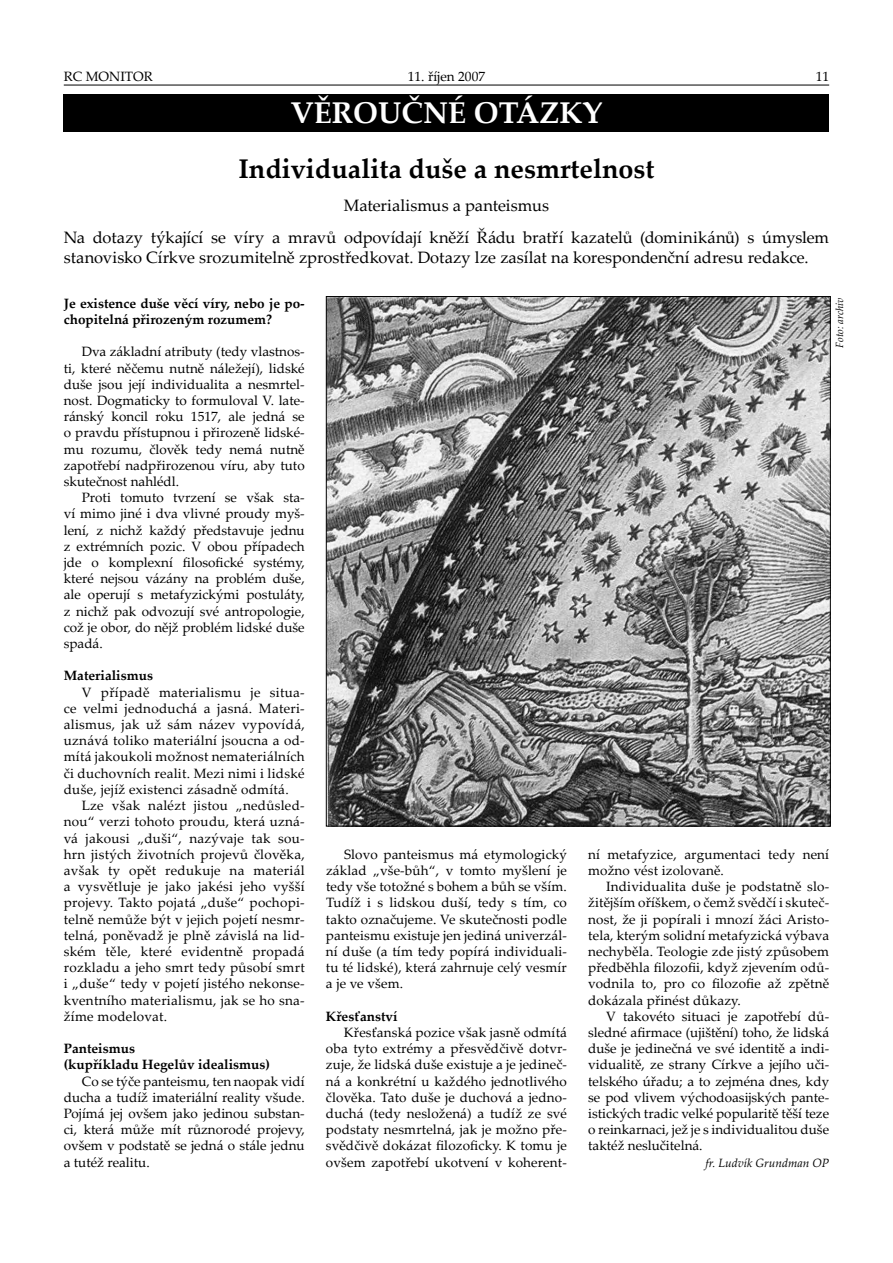
<style>
.page{position:relative;width:893px;height:1263px;background:#fff}
.page>*{position:absolute;margin:0;border:0;box-sizing:border-box;transform-origin:0 0}
.t1{font:700 30px "Palatino Linotype";color:#fff}
.t2{font:700 27px "Palatino Linotype";color:#000}
.t3{font:16.5px/32.4px "Palatino Linotype";color:#000;text-align:center}
.t4{font:13.5px/16.2px "Palatino Linotype";letter-spacing:.01em;color:#000;text-align:justify}
.t5{font:700 13.5px/16.2px "Palatino Linotype";color:#000}
.t6{font:italic 12px "Palatino Linotype";color:#000}
.t7{font:italic 10.5px "Palatino Linotype";color:#000}
</style>
<div class="page">
<hr style="left:64px;top:85px;width:765px;height:1px;background:#000">
<img style="left:328px;top:298px;width:501px;height:526px">
<div style="left:64px;top:94px;width:765px;height:37px;background:#000"></div>
<p class="t4" style="left:64px;top:68px;width:91px">RC MONITOR</p>
<p class="t4" style="left:408px;top:68px;width:79px">11. říjen 2007</p>
<p class="t4" style="left:816px;top:68px;width:15px">11</p>
<h1 class="t1" style="left:290px;top:92px;width:314px">VĚROUČNÉ OTÁZKY</h1>
<h2 class="t2" style="left:238px;top:150px;width:418px">Individualita duše a nesmrtelnost</h2>
<p class="t3" style="left:64px;top:188px;width:767px">Materialismus a panteismus<br>Na dotazy týkající se víry a mravů odpovídají kněží Řádu bratří kazatelů (dominikánů) s úmyslem</p>
<p class="t3" style="left:64px;top:240px;width:746px">stanovisko Církve srozumitelně zprostředkovat. Dotazy lze zasílat na korespondenční adresu redakce.</p>
<p class="t5" style="left:64px;top:295px;width:242px">Je existence duše věcí víry, nebo je po&shy;chopitelná přirozeným rozumem?</p>
<p class="t4" style="left:64px;top:343px;width:242px;text-indent:18px">Dva základní atributy (tedy vlastnos&shy;ti, které něčemu nutně náležejí), lidské duše jsou její individualita a nesmrtel&shy;nost. Dogmaticky to formuloval V. late&shy;ránský koncil roku 1517, ale jedná se o pravdu přístupnou i přirozeně lidské&shy;mu rozumu, člověk tedy nemá nutně zapotřebí nadpřirozenou víru, aby tuto skutečnost nahlédl.</p>
<p class="t4" style="left:64px;top:489px;width:242px;text-indent:18px">Proti tomuto tvrzení se však sta&shy;ví mimo jiné i dva vlivné proudy myš&shy;lení, z nichž každý představuje jednu z extrémních pozic. V obou případech jde o komplexní filosofické systémy, které nejsou vázány na problém duše, ale operují s metafyzickými postuláty, z nichž pak odvozují své antropologie, což je obor, do nějž problém lidské duše spadá.</p>
<p class="t5" style="left:64px;top:667px;width:91px">Materialismus</p>
<p class="t4" style="left:64px;top:683px;width:242px;text-indent:18px">V případě materialismu je situa&shy;ce velmi jednoduchá a jasná. Materi&shy;alismus, jak už sám název vypovídá, uznává toliko materiální jsoucna a od&shy;mítá jakoukoli možnost nemateriálních či duchovních realit. Mezi nimi i lidské duše, jejíž existenci zásadně odmítá.</p>
<p class="t4" style="left:64px;top:797px;width:242px;text-indent:18px">Lze však nalézt jistou „nedůsled&shy;nou“ verzi tohoto proudu, která uzná&shy;vá jakousi „duši“, nazývaje tak sou&shy;hrn jistých životních projevů člověka, avšak ty opět redukuje na materiál a vysvětluje je jako jakési jeho vyšší projevy. Takto pojatá „duše“ pochopi&shy;telně nemůže být v jejich pojetí nesmr&shy;telná, poněvadž je plně závislá na lid&shy;ském těle, které evidentně propadá rozkladu a jeho smrt tedy působí smrt i „duše“ tedy v pojetí jistého nekonse&shy;kventního materialismu, jak se ho sna&shy;žíme modelovat.</p>
<p class="t5" style="left:64px;top:1040px;width:208px">Panteismus<br>(kupříkladu Hegelův idealismus)</p>
<p class="t4" style="left:64px;top:1072px;width:242px;text-indent:18px">Co se týče panteismu, ten naopak vidí ducha a tudíž imateriální reality všude.<br>Pojímá jej ovšem jako jedinou substan&shy;ci, která může mít různorodé projevy, ovšem v podstatě se jedná o stále jednu a tutéž realitu.</p>
<p class="t7" style="left:832px;top:348px;width:52px;rotate:-90deg">Foto: archiv</p>
<p class="t4" style="left:326px;top:845px;width:242px;text-indent:18px">Slovo panteismus má etymologický základ „vše-bůh“, v tomto myšlení je tedy vše totožné s bohem a bůh se vším.<br>Tudíž i s lidskou duší, tedy s tím, co takto označujeme. Ve skutečnosti podle panteismu existuje jen jediná univerzál&shy;ní duše (a tím tedy popírá individuali&shy;tu té lidské), která zahrnuje celý vesmír a je ve všem.</p>
<p class="t5" style="left:326px;top:1007px;width:73px">Křesťanství</p>
<p class="t4" style="left:326px;top:1024px;width:242px;text-indent:18px">Křesťanská pozice však jasně odmítá oba tyto extrémy a přesvědčivě dotvr&shy;zuje, že lidská duše existuje a je jedineč&shy;ná a konkrétní u každého jednotlivého člověka. Tato duše je duchová a jedno&shy;duchá (tedy nesložená) a tudíž ze své podstaty nesmrtelná, jak je možno pře&shy;svědčivě dokázat filozoficky. K tomu je ovšem zapotřebí ukotvení v koherent-</p>
<p class="t4" style="left:588px;top:845px;width:242px">ní metafyzice, argumentaci tedy není možno vést izolovaně.</p>
<p class="t4" style="left:588px;top:878px;width:242px;text-indent:18px">Individualita duše je podstatně slo&shy;žitějším oříškem, o čemž svědčí i skuteč&shy;nost, že ji popírali i mnozí žáci Aristo&shy;tela, kterým solidní metafyzická výbava nechyběla. Teologie zde jistý způsobem předběhla filozofii, když zjevením odů&shy;vodnila to, pro co filozofie až zpětně dokázala přinést důkazy.</p>
<p class="t4" style="left:588px;top:1007px;width:242px;text-indent:18px">V takovéto situaci je zapotřebí dů&shy;sledné afirmace (ujištění) toho, že lidská duše je jedinečná ve své identitě a indi&shy;vidualitě, ze strany Církve a jejího uči&shy;telského úřadu; a to zejména dnes, kdy se pod vlivem východoasijských pante&shy;istických tradic velké popularitě těší teze o reinkarnaci, jež je s individualitou duše taktéž neslučitelná.</p>
<p class="t6" style="left:705px;top:1154px;width:125px">fr. Ludvík Grundman OP</p>
</div>
